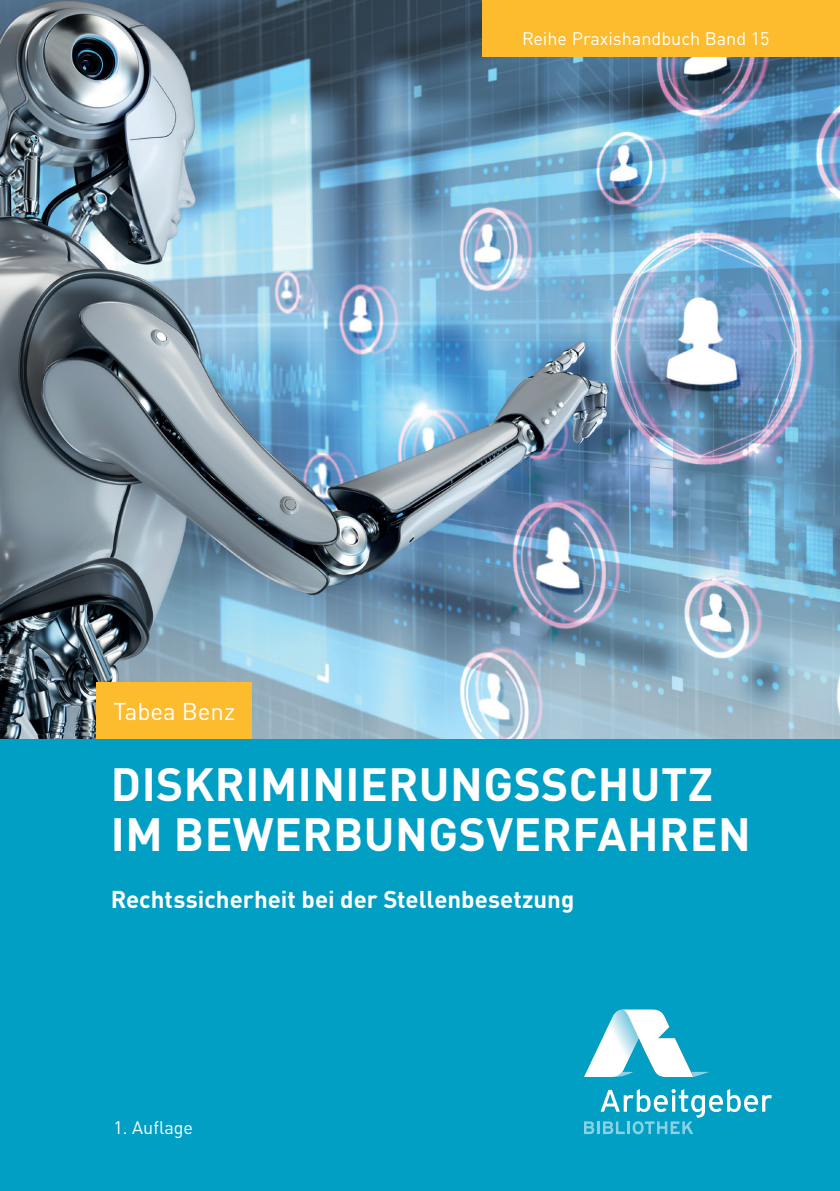
<style>
.page{position:relative;width:840px;height:1191px;background:#fff}
.page>*{position:absolute;margin:0;border:0;box-sizing:border-box;transform-origin:0 0}
.t1{font:700 46px/50px "DINOT";letter-spacing:.01em;color:#fff}
.t2{font:700 24px "DINOT";color:#fff}
.t3{font:24px "DINOT";color:#fff}
.t4{font:18px "DINOT";color:#fff}
</style>
<div class="page">
<div style="left:0;top:736px;width:839px;height:455px;background:#009fc3"></div>
<img style="left:0;top:0;width:839px;height:738px">
<div style="left:482px;top:0;width:357px;height:57px;background:#fdbb2e"></div>
<svg style="left:584px;top:1089px;width:187px;height:45px"></svg>
<svg style="left:584px;top:1009px;width:125px;height:68px"></svg>
<div style="left:96px;top:681px;width:155px;height:57px;background:#fdbb2e"></div>
<p class="t3" style="left:113px;top:696px;width:123px">Tabea Benz</p>
<p class="t4" style="left:522px;top:27px;width:249px">Reihe Praxishandbuch Band 15</p>
<p class="t1" style="left:111px;top:758px;width:641px">DISKRIMINIERUNGSSCHUTZ<br>IM BEWERBUNGSVERFAHREN</p>
<p class="t2" style="left:111px;top:884px;width:465px">Rechtssicherheit bei der Stellenbesetzung</p>
<p class="t4" style="left:113px;top:1116px;width:81px">1. Auflage</p>
</div>
